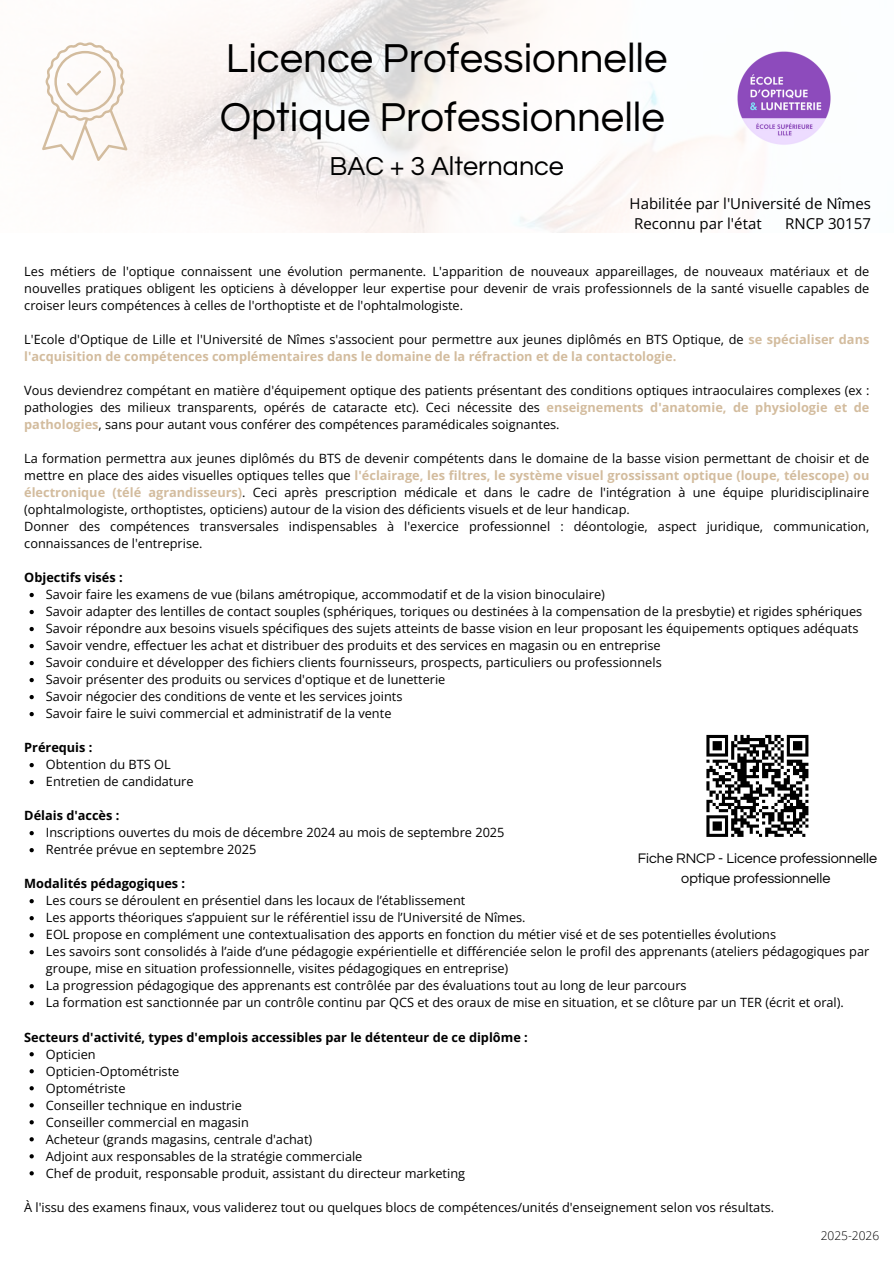
<style>
.page{position:relative;width:894px;height:1264px;background:#fff}
.page>*{position:absolute;margin:0;border:0;box-sizing:border-box;transform-origin:0 0}
.t1{font:42px/58.5px "Questrial";color:#000}
.t2{font:27px "Questrial";color:#000}
.t3{font:15px/20.2px "Open Sans";color:#000}
.t4{font:14.4px/19.8px "Questrial";color:#000;text-align:center}
.t5{font:12.75px/17px "Open Sans";color:#000;text-align:justify}
.t6{font:700 12.75px/17px "Open Sans";color:#d3bc9e}
.t7{font:700 12.75px "Open Sans";color:#000}
.t8{font:300 12px "Open Sans";color:#000}
.s1{font-weight:400;color:#000}
.s2{font-weight:700;color:#d3bc9e}
</style>
<div class="page">
<img style="left:72px;top:1px;width:637px;height:232px">
<img style="left:735px;top:51px;width:96px;height:94px">
<svg style="left:30px;top:593px;width:4px;height:4px"></svg>
<svg style="left:30px;top:610px;width:4px;height:4px"></svg>
<svg style="left:30px;top:627px;width:4px;height:4px"></svg>
<svg style="left:30px;top:644px;width:4px;height:4px"></svg>
<svg style="left:30px;top:661px;width:4px;height:4px"></svg>
<svg style="left:30px;top:678px;width:4px;height:4px"></svg>
<svg style="left:30px;top:695px;width:4px;height:4px"></svg>
<svg style="left:30px;top:712px;width:4px;height:4px"></svg>
<svg style="left:30px;top:763px;width:4px;height:4px"></svg>
<svg style="left:30px;top:780px;width:4px;height:4px"></svg>
<svg style="left:30px;top:831px;width:4px;height:4px"></svg>
<svg style="left:30px;top:848px;width:4px;height:4px"></svg>
<svg style="left:30px;top:899px;width:4px;height:4px"></svg>
<svg style="left:30px;top:916px;width:4px;height:4px"></svg>
<svg style="left:30px;top:933px;width:4px;height:4px"></svg>
<svg style="left:30px;top:950px;width:4px;height:4px"></svg>
<svg style="left:30px;top:984px;width:4px;height:4px"></svg>
<svg style="left:30px;top:1001px;width:4px;height:4px"></svg>
<svg style="left:30px;top:1052px;width:4px;height:4px"></svg>
<svg style="left:30px;top:1069px;width:4px;height:4px"></svg>
<svg style="left:30px;top:1086px;width:4px;height:4px"></svg>
<svg style="left:30px;top:1103px;width:4px;height:4px"></svg>
<svg style="left:30px;top:1120px;width:4px;height:4px"></svg>
<svg style="left:30px;top:1137px;width:4px;height:4px"></svg>
<svg style="left:30px;top:1154px;width:4px;height:4px"></svg>
<svg style="left:30px;top:1171px;width:4px;height:4px"></svg>
<svg style="left:42px;top:42px;width:85px;height:118px"></svg>
<svg style="left:706px;top:734px;width:103px;height:103px"></svg>
<p class="t1" style="left:219px;top:30px;width:449px">Licence Professionnelle<br>Optique Professionnelle</p>
<p class="t2" style="left:329px;top:153px;width:236px">BAC + 3 Alternance</p>
<p class="t3" style="left:634px;top:193px;width:238px;text-indent:-5px">Habilitée par l'Université de Nîmes<br>Reconnu par l'état</p>
<p class="t3" style="left:784px;top:213px;width:87px">RNCP 30157</p>
<p class="t5" style="left:24px;top:263px;width:846px">Les métiers de l'optique connaissent une évolution permanente. L'apparition de nouveaux appareillages, de nouveaux matériaux et de nouvelles pratiques obligent les opticiens à développer leur expertise pour devenir de vrais professionnels de la santé visuelle capables de croiser leurs compétences à celles de l'orthoptiste et de l'ophtalmologiste.</p>
<p class="t6" style="left:24px;top:331px;width:846px"><span class="s1">L'Ecole d'Optique de Lille et l'Université de Nîmes s'associent pour permettre aux jeunes diplômés en BTS Optique, de</span> se spécialiser dans l'acquisition de compétences complémentaires dans le domaine de la réfraction et de la contactologie.</p>
<h2 class="t5" style="left:24px;top:382px;width:846px">Vous deviendrez compétant en matière d'équipement optique des patients présentant des conditions optiques intraoculaires complexes (ex : pathologies des milieux transparents, opérés de cataracte etc). Ceci nécessite des <span class="s2">enseignements d'anatomie, de physiologie et de pathologies</span>, sans pour autant vous conférer des compétences paramédicales soignantes.</h2>
<h3 class="t5" style="left:24px;top:450px;width:846px">La formation permettra aux jeunes diplômés du BTS de devenir compétents dans le domaine de la basse vision permettant de choisir et de mettre en place des aides visuelles optiques telles que <span class="s2">l'éclairage, les filtres, le système visuel grossissant optique (loupe, télescope) ou électronique (télé agrandisseurs)</span>. Ceci après prescription médicale et dans le cadre de l'intégration à une équipe pluridisciplinaire (ophtalmologiste, orthoptistes, opticiens) autour de la vision des déficients visuels et de leur handicap.</h3>
<p class="t5" style="left:24px;top:518px;width:846px">Donner des compétences transversales indispensables à l'exercice professionnel : déontologie, aspect juridique, communication, connaissances de l'entreprise.</p>
<p class="t7" style="left:24px;top:568px;width:100px">Objectifs visés :</p>
<p class="t5" style="left:46px;top:586px;width:560px">Savoir faire les examens de vue (bilans amétropique, accommodatif et de la vision binoculaire)</p>
<p class="t5" style="left:46px;top:603px;width:817px">Savoir adapter des lentilles de contact souples (sphériques, toriques ou destinées à la compensation de la presbytie) et rigides sphériques</p>
<p class="t5" style="left:46px;top:620px;width:813px">Savoir répondre aux besoins visuels spécifiques des sujets atteints de basse vision en leur proposant les équipements optiques adéquats</p>
<h4 class="t5" style="left:46px;top:637px;width:616px">Savoir vendre, effectuer les achat et distribuer des produits et des services en magasin ou en entreprise</h4>
<p class="t5" style="left:46px;top:654px;width:617px">Savoir conduire et développer des fichiers clients fournisseurs, prospects, particuliers ou professionnels</p>
<p class="t5" style="left:46px;top:671px;width:401px">Savoir présenter des produits ou services d'optique et de lunetterie</p>
<p class="t5" style="left:46px;top:688px;width:358px">Savoir négocier des conditions de vente et les services joints</p>
<p class="t5" style="left:46px;top:705px;width:347px">Savoir faire le suivi commercial et administratif de la vente</p>
<p class="t7" style="left:24px;top:738px;width:70px">Prérequis :</p>
<p class="t5" style="left:46px;top:756px;width:126px">Obtention du BTS OL</p>
<p class="t5" style="left:46px;top:773px;width:149px">Entretien de candidature</p>
<p class="t7" style="left:24px;top:806px;width:97px">Délais d'accès :</p>
<h4 class="t5" style="left:46px;top:824px;width:460px">Inscriptions ouvertes du mois de décembre 2024 au mois de septembre 2025</h4>
<p class="t5" style="left:46px;top:841px;width:212px">Rentrée prévue en septembre 2025</p>
<p class="t7" style="left:24px;top:874px;width:162px">Modalités pédagogiques :</p>
<h4 class="t5" style="left:46px;top:892px;width:421px">Les cours se déroulent en présentiel dans les locaux de l’établissement</h4>
<p class="t5" style="left:46px;top:909px;width:481px">Les apports théoriques s’appuient sur le référentiel issu de l’Université de Nîmes.</p>
<p class="t5" style="left:46px;top:926px;width:731px">EOL propose en complément une contextualisation des apports en fonction du métier visé et de ses potentielles évolutions</p>
<h4 class="t5" style="left:46px;top:943px;width:824px">Les savoirs sont consolidés à l’aide d’une pédagogie expérientielle et différenciée selon le profil des apprenants (ateliers pédagogiques par groupe, mise en situation professionnelle, visites pédagogiques en entreprise)</h4>
<p class="t5" style="left:46px;top:977px;width:642px">La progression pédagogique des apprenants est contrôlée par des évaluations tout au long de leur parcours</p>
<p class="t5" style="left:46px;top:994px;width:799px">La formation est sanctionnée par un contrôle continu par QCS et des oraux de mise en situation, et se clôture par un TER (écrit et oral).</p>
<p class="t7" style="left:24px;top:1027px;width:505px">Secteurs d'activité, types d'emplois accessibles par le détenteur de ce diplôme :</p>
<p class="t5" style="left:46px;top:1045px;width:51px">Opticien</p>
<p class="t5" style="left:46px;top:1062px;width:135px">Opticien-Optométriste</p>
<p class="t5" style="left:46px;top:1079px;width:81px">Optométriste</p>
<h4 class="t5" style="left:46px;top:1096px;width:197px">Conseiller technique en industrie</h4>
<p class="t5" style="left:46px;top:1113px;width:204px">Conseiller commercial en magasin</p>
<p class="t5" style="left:46px;top:1130px;width:268px">Acheteur (grands magasins, centrale d'achat)</p>
<p class="t5" style="left:46px;top:1147px;width:318px">Adjoint aux responsables de la stratégie commerciale</p>
<p class="t5" style="left:46px;top:1164px;width:420px">Chef de produit, responsable produit, assistant du directeur marketing</p>
<p class="t5" style="left:24px;top:1198px;width:751px">À l'issu des examens finaux, vous validerez tout ou quelques blocs de compétences/unités d'enseignement selon vos résultats.</p>
<p class="t4" style="left:637px;top:848px;width:241px">Fiche RNCP - Licence professionnelle optique professionnelle</p>
<p class="t8" style="left:820px;top:1227px;width:60px">2025-2026</p>
</div>
